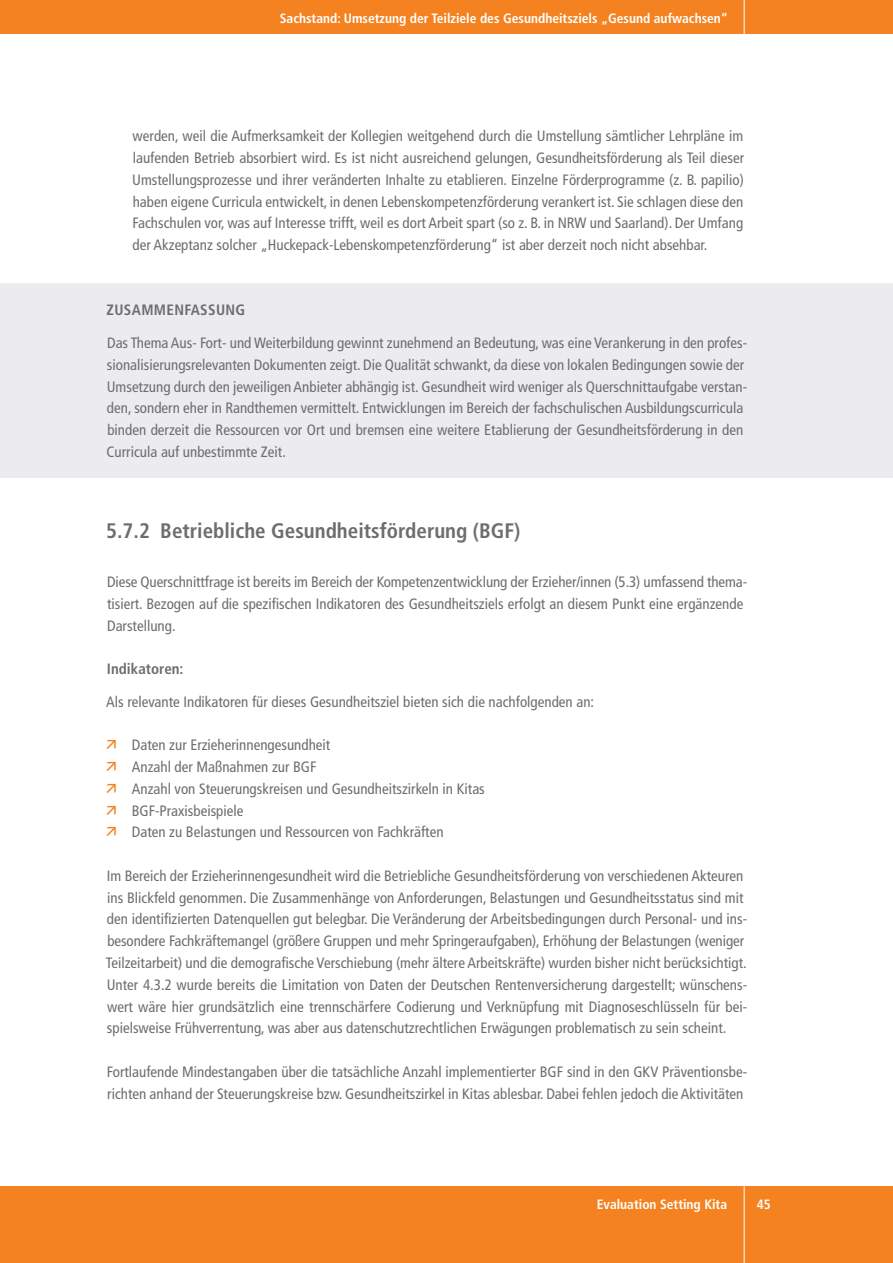
<style>
.page{position:relative;width:893px;height:1263px;background:#fff}
.page>*{position:absolute;margin:0;border:0;box-sizing:border-box;transform-origin:0 0}
.t1{font:700 condensed 21px "Frutiger";color:#6c6d70}
.t2{font:condensed 15px/21.8px "Frutiger";color:#6c6d70}
.t3{font:700 condensed 15px "Frutiger";color:#6c6d70}
.t4{font:700 condensed 13.5px "Frutiger";color:#fff}
</style>
<div class="page">
<div style="left:0;top:0;width:893px;height:34px;background:#f58220"></div>
<div style="left:0;top:1186px;width:893px;height:77px;background:#f58220"></div>
<hr style="left:744px;top:1186px;width:1px;height:77px;background:#fff">
<hr style="left:744px;top:0;width:1px;height:34px;background:#fff">
<div style="left:0;top:283px;width:893px;height:195px;background:#ececee"></div>
<p class="t4" style="left:280px;top:10px;width:450px">Sachstand: Umsetzung der Teilziele des Gesundheitsziels „Gesund aufwachsen“</p>
<p class="t2" style="left:132px;top:125px;width:613px;text-align:justify">werden, weil die Aufmerksamkeit der Kollegien weitgehend durch die Umstellung sämtlicher Lehrpläne im laufenden Betrieb absorbiert wird. Es ist nicht ausreichend gelungen, Gesundheitsförderung als Teil dieser Umstellungsprozesse und ihrer veränderten Inhalte zu etablieren. Einzelne Förderprogramme (z. B. papilio) haben eigene Curricula entwickelt, in denen Lebenskompetenzförderung verankert ist. Sie schlagen diese den Fachschulen vor, was auf Interesse trifft, weil es dort Arbeit spart (so z. B. in NRW und Saarland). Der Umfang der Akzeptanz solcher „Huckepack-Lebenskompetenzförderung“ ist aber derzeit noch nicht absehbar.</p>
<p class="t3" style="left:107px;top:301px;width:29px">Zusamme</p>
<p class="t3" style="left:174px;top:301px;width:71px">nfassung</p>
<p class="t2" style="left:107px;top:332px;width:642px">Das Thema Aus- Fort- und Weiterbildung gewinnt zunehmend an Bedeutung, was eine Verankerung in den profes&shy;sionalisierungsrelevanten Dokumenten zeigt. Die Qualität schwankt, da diese von lokalen Bedingungen sowie der Umsetzung durch den jeweiligen Anbieter abhängig ist. Gesundheit wird weniger als Querschnittaufgabe verstan&shy;den, sondern eher in Randthemen vermittelt. Entwicklungen im Bereich der fachschulischen Ausbildungscurricula binden derzeit die Ressourcen vor Ort und bremsen eine weitere Etablierung der Gesundheitsförderung in den Curricula auf unbestimmte Zeit.</p>
<h1 class="t1" style="left:106px;top:518px;width:416px">5.7.2 Betriebliche Gesundheitsförderung (BGF)</h1>
<p class="t2" style="left:107px;top:571px;width:640px">Diese Querschnittfrage ist bereits im Bereich der Kompetenzentwicklung der Erzieher/innen (5.3) umfassend thema&shy;tisiert. Bezogen auf die spezifischen Indikatoren des Gesundheitsziels erfolgt an diesem Punkt eine ergänzende<br>Darstellung.</p>
<p class="t3" style="left:107px;top:660px;width:78px">Indikatoren:</p>
<p class="t2" style="left:106px;top:691px;width:489px">Als relevante Indikatoren für dieses Gesundheitsziel bieten sich die nachfolgenden an:</p>
<p class="t2" style="left:132px;top:734px;width:354px">Daten zur Erzieherinnengesundheit<br>Anzahl der Maßnahmen zur BGF<br>Anzahl von Steuerungskreisen und Gesundheitszirkeln in Kitas BGF-Praxisbeispiele<br>Daten zu Belastungen und Ressourcen von Fachkräften</p>
<p class="t2" style="left:106px;top:865px;width:643px">Im Bereich der Erzieherinnengesundheit wird die Betriebliche Gesundheitsförderung von verschiedenen Akteuren ins Blickfeld genommen. Die Zusammenhänge von Anforderungen, Belastungen und Gesundheitsstatus sind mit den identifizierten Datenquellen gut belegbar. Die Veränderung der Arbeitsbedingungen durch Personal- und ins&shy;besondere Fachkräftemangel (größere Gruppen und mehr Springeraufgaben), Erhöhung der Belastungen (weniger Teilzeitarbeit) und die demografische Verschiebung (mehr ältere Arbeitskräfte) wurden bisher nicht berücksichtigt.<br>Unter 4.3.2 wurde bereits die Limitation von Daten der Deutschen Rentenversicherung dargestellt; wünschens&shy;wert wäre hier grundsätzlich eine trennschärfere Codierung und Verknüpfung mit Diagnoseschlüsseln für bei&shy;spielsweise Frühverrentung, was aber aus datenschutzrechtlichen Erwägungen problematisch zu sein scheint.</p>
<p class="t2" style="left:107px;top:1061px;width:642px">Fortlaufende Mindestangaben über die tatsächliche Anzahl implementierter BGF sind in den GKV Präventionsbe&shy;richten anhand der Steuerungskreise bzw. Gesundheitszirkel in Kitas ablesbar. Dabei fehlen jedoch die Aktivitäten</p>
<p class="t4" style="left:597px;top:1196px;width:132px">Evaluation Setting Kita</p>
<p class="t4" style="left:757px;top:1196px;width:16px">45</p>
</div>
